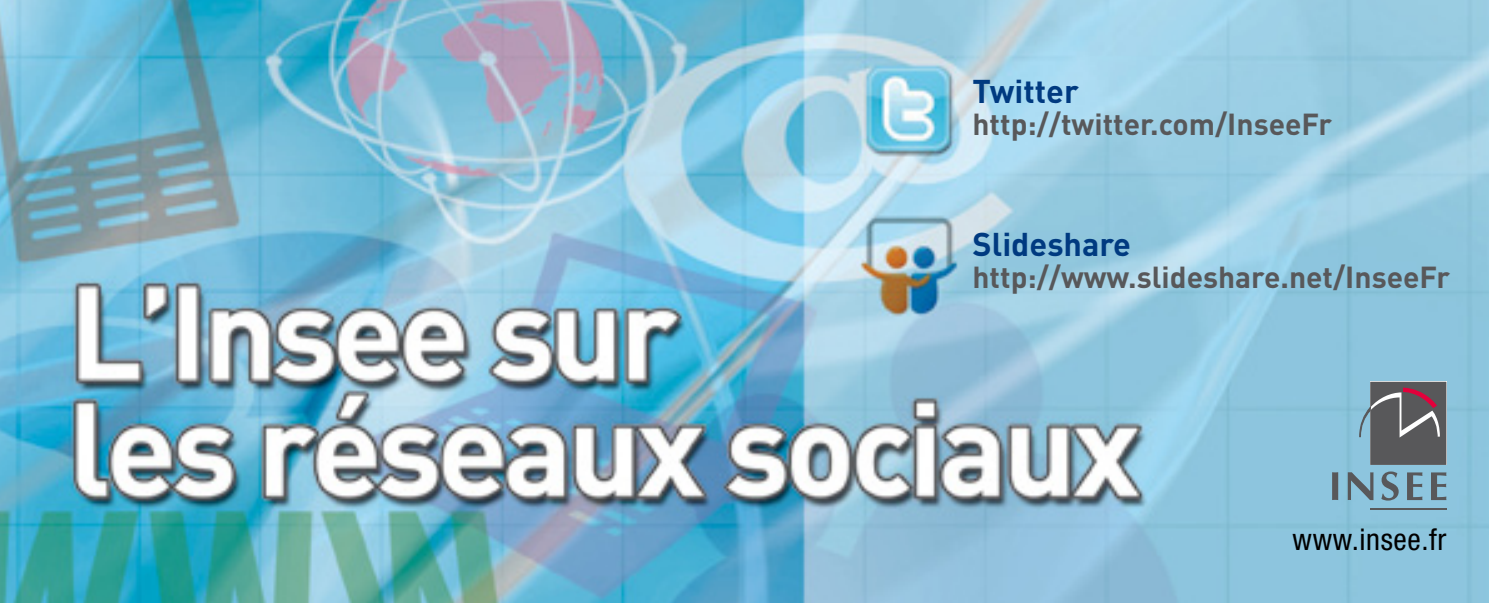
<style>
.page{position:relative;width:1489px;height:603px;background:#fff}
.page>*{position:absolute;margin:0;border:0;box-sizing:border-box;transform-origin:0 0}
.t1{font:700 32.5px "DIN";color:#003a80}
.t2{font:700 30px "DIN";color:#58585a}
.t3{font:condensed 30px "Helvetica Neue";letter-spacing:.02em;color:#000}
</style>
<div class="page">
<img style="left:0;top:0;width:1488px;height:602px">
<hr style="left:1369px;top:507px;width:77px;height:2px;background:#58585a">
<svg style="left:1331px;top:472px;width:6px;height:28px"></svg>
<svg style="left:1347px;top:472px;width:26px;height:28px"></svg>
<svg style="left:1381px;top:471px;width:17px;height:29px"></svg>
<svg style="left:1406px;top:472px;width:16px;height:28px"></svg>
<svg style="left:1430px;top:472px;width:16px;height:28px"></svg>
<svg style="left:1358px;top:381px;width:88px;height:83px;background:#6d6f75"></svg>
<p class="t1" style="left:972px;top:70px;width:108px">Twitter</p>
<p class="t2" style="left:972px;top:104px;width:361px">http://twitter.com/InseeFr</p>
<p class="t1" style="left:972px;top:223px;width:160px">Slideshare</p>
<p class="t2" style="left:972px;top:257px;width:479px">http://www.slideshare.net/InseeFr</p>
<p class="t3" style="left:1292px;top:522px;width:155px">www.insee.fr</p>
</div>
